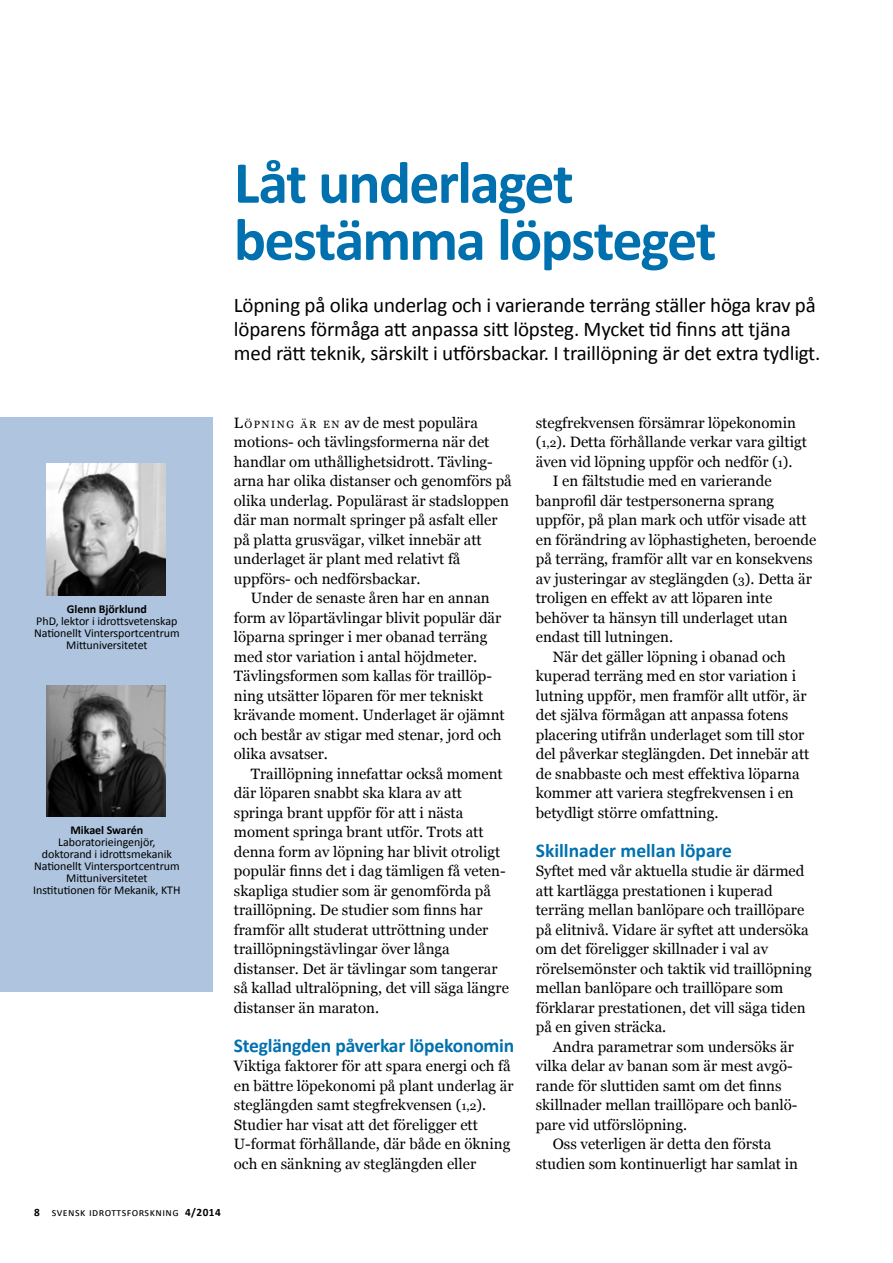
<style>
.page{position:relative;width:893px;height:1263px;background:#fff}
.page>*{position:absolute;margin:0;border:0;box-sizing:border-box;transform-origin:0 0}
.t1{font:700 60px/57px "Calibri";letter-spacing:-.03em;color:#0071ae}
.t2{font:21px/24px "Calibri";letter-spacing:-.01em;color:#000}
.t3{font:700 19.5px "Calibri";letter-spacing:-.01em;color:#0071ae}
.t4{font:15px/19.5px "Georgia";color:#000}
.t5{font:12px/12px "Calibri";letter-spacing:-.005em;color:#000;text-align:center}
.t6{font:700 12px "Calibri";letter-spacing:-.005em;color:#000}
.t7{font:11.25px "Calibri";letter-spacing:.04em;color:#000}
.s1{font-style:inherit}
.s2{font-size:10.5px}
.s3{font-size:12px}
.s4{font-weight:700}
</style>
<div class="page">
<div style="left:0;top:417px;width:213px;height:574px;background:#afc5df"></div>
<img style="left:47px;top:464px;width:119px;height:131px">
<img style="left:47px;top:685px;width:119px;height:132px">
<h1 class="t1" style="left:234px;top:151px;width:484px">Låt underlaget bestämma löpsteget</h1>
<h2 class="t2" style="left:234px;top:292px;width:588px">Löpning på olika underlag och i varierande terräng ställer höga krav på löparens förmåga att anpassa sitt löpsteg. Mycket tid finns att tjäna med rätt teknik, särskilt i utförsbackar. I traillöpning är det extra tydligt.</h2>
<p class="t6" style="left:67px;top:601px;width:81px">Glenn Björklund</p>
<p class="t5" style="left:34px;top:614px;width:147px">PhD, lektor i idrottsvetenskap<br>Nationellt Vintersportcentrum<br>Mittuniversitetet</p>
<p class="t6" style="left:70px;top:823px;width:74px">Mikael Swarén</p>
<p class="t5" style="left:33px;top:836px;width:149px">Laboratorieingenjör, doktorand i idrottsmekanik<br>Nationellt Vintersportcentrum<br>Mittuniversitetet<br>Institutionen för Mekanik, KTH</p>
<p class="t4" style="left:234px;top:412px;width:279px"><span class="s1">L</span><span class="s2">Ö P N I N G Ä R E N</span> av de mest populära motions- och tävlingsformerna när det handlar om uthållighetsidrott. Tävling&shy;arna har olika distanser och genomförs på olika underlag. Populärast är stadsloppen där man normalt springer på asfalt eller på platta grusvägar, vilket innebär att underlaget är plant med relativt få uppförs- och nedförsbackar.</p>
<p class="t4" style="left:234px;top:587px;width:272px;text-indent:17px">Under de senaste åren har en annan form av löpartävlingar blivit populär där löparna springer i mer obanad terräng med stor variation i antal höjdmeter.<br>Tävlingsformen som kallas för traillöp&shy;ning utsätter löparen för mer tekniskt krävande moment. Underlaget är ojämnt och består av stigar med stenar, jord och olika avsatser.</p>
<p class="t4" style="left:234px;top:763px;width:277px;text-indent:17px">Traillöpning innefattar också moment där löparen snabbt ska klara av att springa brant uppför för att i nästa moment springa brant utför. Trots att denna form av löpning har blivit otroligt populär finns det i dag tämligen få veten&shy;skapliga studier som är genomförda på traillöpning. De studier som finns har framför allt studerat uttröttning under traillöpningstävlingar över långa distanser. Det är tävlingar som tangerar så kallad ultralöpning, det vill säga längre distanser än maraton.</p>
<h3 class="t3" style="left:234px;top:1033px;width:282px">Steglängden påverkar löpekonomin</h3>
<p class="t4" style="left:234px;top:1055px;width:281px">Viktiga faktorer för att spara energi och få en bättre löpekonomi på plant underlag är steglängden samt stegfrekvensen (<span class="s3">1,2</span>).<br>Studier har visat att det föreligger ett U-format förhållande, där både en ökning och en sänkning av steglängden eller</p>
<p class="t7" style="left:34px;top:1205px;width:188px"><span class="s4">8</span> svensk idrottsforskning <span class="s4">4/2014</span></p>
<p class="t4" style="left:536px;top:412px;width:262px">stegfrekvensen försämrar löpekonomin</p>
<p class="t4" style="left:536px;top:431px;width:273px">(<span class="s3">1,2</span>). Detta förhållande verkar vara giltigt</p>
<p class="t4" style="left:536px;top:451px;width:258px">även vid löpning uppför och nedför (<span class="s3">1</span>).</p>
<p class="t4" style="left:553px;top:470px;width:220px">I en fältstudie med en varierande</p>
<p class="t4" style="left:536px;top:490px;width:240px">banprofil där testpersonerna sprang</p>
<p class="t4" style="left:536px;top:509px;width:272px">uppför, på plan mark och utför visade att</p>
<p class="t4" style="left:536px;top:529px;width:282px">en förändring av löphastigheten, beroende</p>
<p class="t4" style="left:536px;top:548px;width:278px">på terräng, framför allt var en konsekvens</p>
<p class="t4" style="left:536px;top:568px;width:278px">av justeringar av steglängden (<span class="s3">3</span>). Detta är</p>
<p class="t4" style="left:536px;top:587px;width:238px">troligen en effekt av att löparen inte</p>
<p class="t4" style="left:536px;top:607px;width:253px">behöver ta hänsyn till underlaget utan</p>
<p class="t4" style="left:536px;top:626px;width:139px">endast till lutningen.</p>
<p class="t4" style="left:553px;top:646px;width:234px">När det gäller löpning i obanad och</p>
<p class="t4" style="left:536px;top:665px;width:262px">kuperad terräng med en stor variation i</p>
<p class="t4" style="left:536px;top:685px;width:272px">lutning uppför, men framför allt utför, är</p>
<p class="t4" style="left:536px;top:704px;width:254px">det själva förmågan att anpassa fotens</p>
<p class="t4" style="left:536px;top:724px;width:270px">placering utifrån underlaget som till stor</p>
<p class="t4" style="left:536px;top:743px;width:275px">del påverkar steglängden. Det innebär att</p>
<p class="t4" style="left:536px;top:763px;width:265px">de snabbaste och mest effektiva löparna</p>
<p class="t4" style="left:536px;top:782px;width:259px">kommer att variera stegfrekvensen i en</p>
<p class="t4" style="left:536px;top:802px;width:184px">betydligt större omfattning.</p>
<h3 class="t3" style="left:536px;top:838px;width:198px">Skillnader mellan löpare</h3>
<p class="t4" style="left:536px;top:860px;width:278px">Syftet med vår aktuella studie är därmed att kartlägga prestationen i kuperad terräng mellan banlöpare och traillöpare på elitnivå. Vidare är syftet att undersöka om det föreligger skillnader i val av rörelsemönster och taktik vid traillöpning mellan banlöpare och traillöpare som förklarar prestationen, det vill säga tiden på en given sträcka.</p>
<p class="t4" style="left:553px;top:1036px;width:243px">Andra parametrar som undersöks är</p>
<p class="t4" style="left:536px;top:1055px;width:259px">vilka delar av banan som är mest avgö-</p>
<p class="t4" style="left:536px;top:1075px;width:247px">rande för sluttiden samt om det finns</p>
<p class="t4" style="left:536px;top:1094px;width:263px">skillnader mellan traillöpare och banlö-</p>
<p class="t4" style="left:536px;top:1114px;width:153px">pare vid utförslöpning.</p>
<p class="t4" style="left:553px;top:1133px;width:220px">Oss veterligen är detta den första</p>
<p class="t4" style="left:536px;top:1153px;width:264px">studien som kontinuerligt har samlat in</p>
</div>
